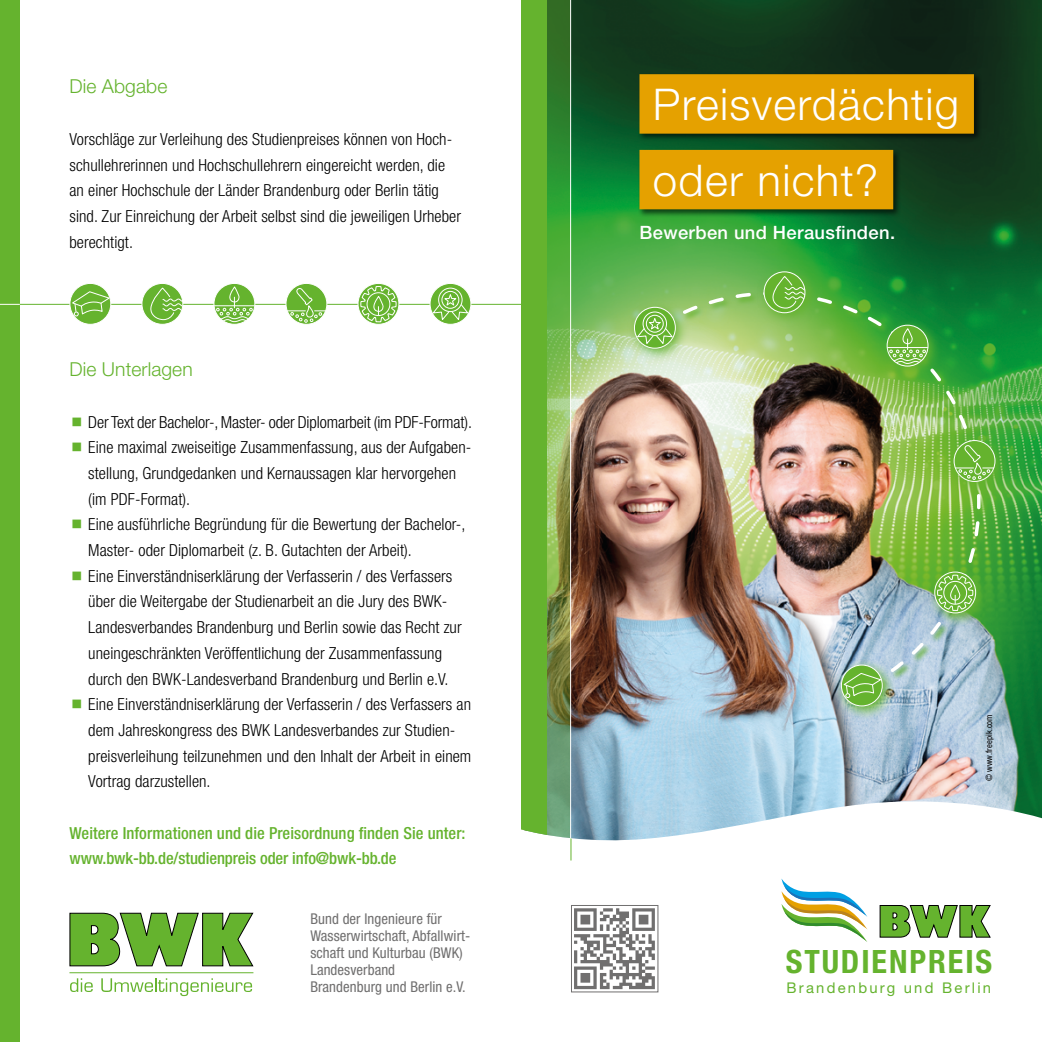
<style>
.page{position:relative;width:1042px;height:1042px;background:#fff}
.page>*{position:absolute;margin:0;border:0;box-sizing:border-box;transform-origin:0 0}
.Titel_Headline{font:300 43.75px "Helvetica Neue LT Std";letter-spacing:.03em;color:#fff}
.t1{font:700 condensed 32.2px "Helvetica Neue LT Std";letter-spacing:.06em;color:#65b32e}
.Subhead{font:300 19.25px "Helvetica Neue LT Std";letter-spacing:.005em;color:#65b32e}
.t2{font:500 18.38px "Helvetica Neue LT Std";letter-spacing:.02em;color:#fff}
.Fließtext{font:300 condensed 16.62px/25.7px "Helvetica Neue LT Std";letter-spacing:.005em;color:#000}
.Subhead-2{font:500 condensed 16.62px "Helvetica Neue LT Std";letter-spacing:.005em;color:#65b32e}
.t3{font:condensed 14.88px/17.2px "Helvetica Neue LT Std";letter-spacing:.005em;color:#706f6f}
.t4{font:14.7px "Helvetica Neue LT Std";letter-spacing:.15em;color:#65b32e}
.Subhead-3{font:condensed 8.75px "Helvetica Neue LT Std";letter-spacing:.005em;color:#000}
</style>
<div class="page">
<img style="left:571px;top:0;width:471px;height:842px">
<svg style="left:625px;top:838px;width:24px;height:2px"></svg>
<svg style="left:521px;top:0;width:50px;height:860px"></svg>
<svg style="left:879px;top:905px;width:112px;height:33px"></svg>
<svg style="left:781px;top:878px;width:86px;height:64px"></svg>
<svg style="left:574px;top:908px;width:81px;height:81px"></svg>
<div style="left:571px;top:905px;width:87px;height:87px;border:1px solid #706f6f"></div>
<svg style="left:69px;top:912px;width:185px;height:54px"></svg>
<hr style="left:69px;top:972px;width:184px;height:1px;background:#65b32e">
<svg style="left:70px;top:978px;width:23px;height:14px"></svg>
<svg style="left:101px;top:978px;width:151px;height:18px"></svg>
<div style="left:638px;top:73px;width:344px;height:145px;background:#000;opacity:.6"></div>
<div style="left:639px;top:74px;width:335px;height:60px;background:#e5a100"></div>
<div style="left:639px;top:150px;width:254px;height:59px;background:#e5a100"></div>
<div style="left:0;top:0;width:20px;height:1042px;background:#65b32e"></div>
<img style="left:627px;top:264px;width:382px;height:456px">
<svg style="left:634px;top:307px;width:41px;height:41px"></svg>
<div style="left:634px;top:307px;width:42px;height:42px;border:1px solid #fff;border-radius:50%"></div>
<svg style="left:636px;top:291px;width:117px;height:54px"></svg>
<svg style="left:764px;top:272px;width:41px;height:41px"></svg>
<div style="left:763px;top:271px;width:42px;height:42px;border:1px solid #fff;border-radius:50%"></div>
<img style="left:771px;top:276px;width:224px;height:208px">
<div style="left:953px;top:440px;width:42px;height:42px;border:1px solid #fff;border-radius:50%"></div>
<div style="left:841px;top:664px;width:41px;height:42px;border:1px solid #fff;border-radius:50%"></div>
<img style="left:842px;top:511px;width:140px;height:195px">
<hr style="left:0;top:304px;width:521px;height:1px;background:#65b32e">
<svg style="left:0;top:304px;width:20px;height:1px"></svg>
<svg style="left:430px;top:283px;width:41px;height:41px"></svg>
<div style="left:429px;top:283px;width:42px;height:42px;border:1px solid #fff;border-radius:50%"></div>
<div style="left:438px;top:288px;width:24px;height:24px;border:1px solid #fff;border-radius:50%"></div>
<div style="left:441px;top:291px;width:18px;height:18px;border:1px solid #fff;border-radius:50%"></div>
<svg style="left:431px;top:293px;width:39px;height:29px"></svg>
<svg style="left:142px;top:283px;width:41px;height:41px"></svg>
<svg style="left:149px;top:288px;width:32px;height:32px"></svg>
<div style="left:141px;top:283px;width:42px;height:42px;border:1px solid #fff;border-radius:50%"></div>
<svg style="left:214px;top:283px;width:41px;height:41px"></svg>
<svg style="left:215px;top:287px;width:38px;height:36px"></svg>
<div style="left:213px;top:283px;width:42px;height:42px;border:1px solid #fff;border-radius:50%"></div>
<svg style="left:287px;top:285px;width:40px;height:38px"></svg>
<div style="left:285px;top:283px;width:42px;height:42px;border:1px solid #fff;border-radius:50%"></div>
<svg style="left:358px;top:283px;width:41px;height:41px"></svg>
<div style="left:357px;top:283px;width:42px;height:42px;border:1px solid #fff;border-radius:50%"></div>
<svg style="left:360px;top:286px;width:37px;height:39px"></svg>
<div style="left:367px;top:292px;width:23px;height:24px;border:1px solid #fff;border-radius:50%"></div>
<svg style="left:70px;top:283px;width:41px;height:41px"></svg>
<div style="left:69px;top:283px;width:42px;height:42px;border:1px solid #fff;border-radius:50%"></div>
<svg style="left:71px;top:291px;width:40px;height:34px"></svg>
<p class="Subhead" style="left:69px;top:75px;width:99px">Die Abgabe</p>
<p class="Fließtext" style="left:69px;top:126px;width:393px">Vorschläge zur Verleihung des Studienpreises können von Hoch&shy;schullehrerinnen und Hochschullehrern eingereicht werden, die an einer Hochschule der Länder Brandenburg oder Berlin tätig sind. Zur Einreichung der Arbeit selbst sind die jeweiligen Urheber berechtigt.</p>
<p class="Subhead" style="left:69px;top:357px;width:125px">Die Unterlagen</p>
<p class="Fließtext" style="left:88px;top:409px;width:385px">Der Text der Bachelor-, Master- oder Diplomarbeit (im PDF-Format).</p>
<p class="Fließtext" style="left:88px;top:434px;width:384px">Eine maximal zweiseitige Zusammenfassung, aus der Aufgaben-</p>
<p class="Fließtext" style="left:88px;top:460px;width:369px">stellung, Grundgedanken und Kernaussagen klar hervorgehen (im PDF-Format).</p>
<p class="Fließtext" style="left:88px;top:511px;width:379px">Eine ausführliche Begründung für die Bewertung der Bachelor-,<br>Master- oder Diplomarbeit (z. B. Gutachten der Arbeit).</p>
<p class="Fließtext" style="left:88px;top:563px;width:375px">Eine Einverständniserklärung der Verfasserin / des Verfassers über die Weitergabe der Studienarbeit an die Jury des BWK-Landesverbandes Brandenburg und Berlin sowie das Recht zur uneingeschränkten Veröffentlichung der Zusammenfassung durch den BWK-Landesverband Brandenburg und Berlin e.V.</p>
<p class="Fließtext" style="left:88px;top:691px;width:384px">Eine Einverständniserklärung der Verfasserin / des Verfassers an</p>
<p class="Fließtext" style="left:88px;top:717px;width:368px">dem Jahreskongress des BWK Landesverbandes zur Studien-</p>
<p class="Fließtext" style="left:88px;top:743px;width:384px">preisverleihung teilzunehmen und den Inhalt der Arbeit in einem<br>Vortrag darzustellen.</p>
<p class="Subhead-2" style="left:69px;top:823px;width:398px">Weitere Informationen und die Preisordnung finden Sie unter:</p>
<p class="Subhead-2" style="left:69px;top:848px;width:329px">www.bwk-bb.de/studienpreis oder info@bwk-bb.de</p>
<p class="t3" style="left:310px;top:909px;width:161px">Bund der Ingenieure für<br>Wasserwirtschaft, Abfallwirt&shy;schaft und Kulturbau (BWK)</p>
<p class="t3" style="left:310px;top:961px;width:157px">Landesverband<br>Brandenburg und Berlin e.V.</p>
<p class="Titel_Headline" style="left:653px;top:78px;width:308px">Preisverdächtig</p>
<p class="Titel_Headline" style="left:653px;top:153px;width:227px">oder nicht?</p>
<p class="t2" style="left:639px;top:221px;width:257px">Bewerben und Herausfinden.</p>
<p class="Subhead-3" style="left:984px;top:781px;width:68px;rotate:-90deg">© www.freepik.com</p>
<p class="t1" style="left:785px;top:942px;width:208px">STUDIENPREIS</p>
<p class="t4" style="left:786px;top:978px;width:206px">Brandenburg und Berlin</p>
</div>
